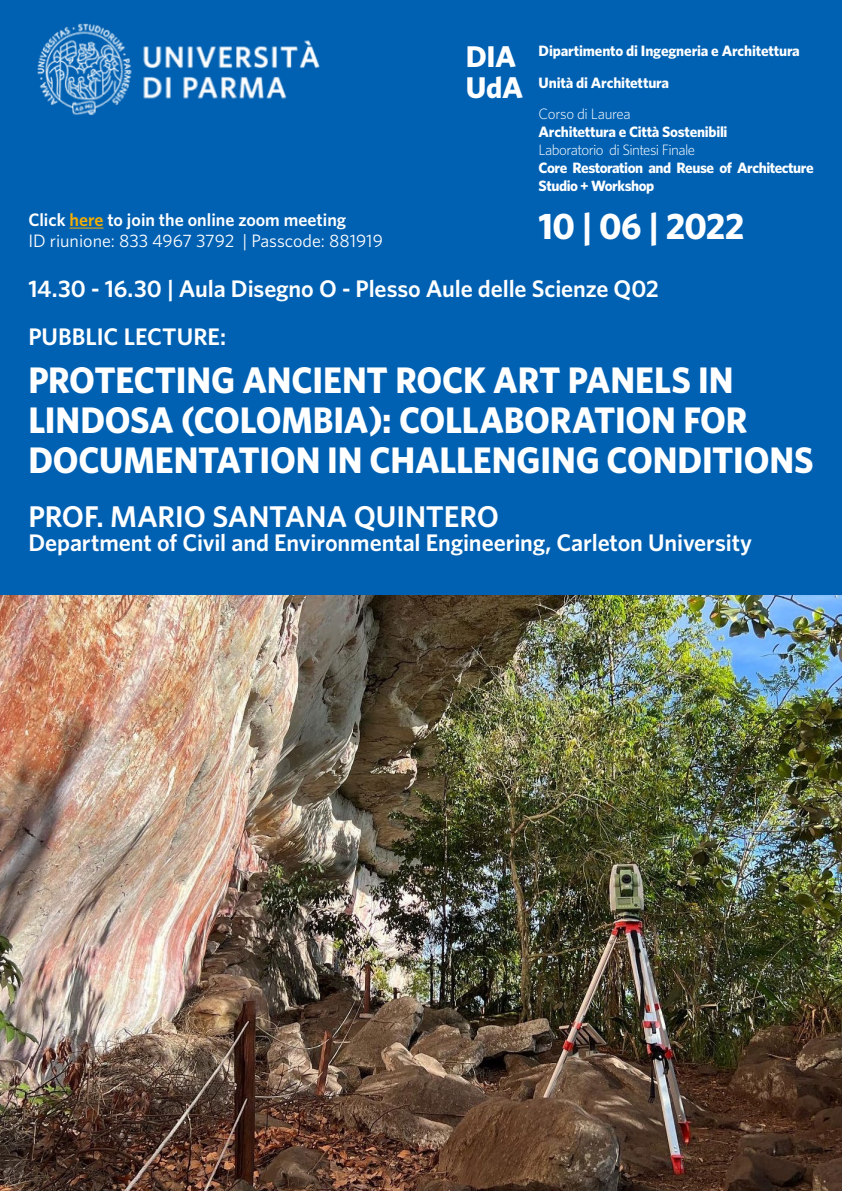
<style>
.page{position:relative;width:842px;height:1191px;background:#fff}
.page>*{position:absolute;margin:0;border:0;box-sizing:border-box;transform-origin:0 0}
.t1{font:700 37px/40px "Whitney";letter-spacing:-.005em;color:#fff;scale:.95 1}
.t2{font:700 37px "Whitney";letter-spacing:-.005em;color:#fff;scale:.96 1}
.t3{font:600 30px "Whitney";letter-spacing:-.005em;color:#fff}
.t4{font:700 30px/31px "Whitney";letter-spacing:-.015em;color:#fff}
.t5{font:600 24px/48px "Whitney";letter-spacing:-.005em;color:#fff}
.t6{font:18px/21.6px "Whitney";color:#fff}
.t7{font:700 15px/31.5px "Whitney";letter-spacing:-.015em;color:#fff}
.t8{font:300 15px "Whitney";letter-spacing:-.035em;color:#fff}
.s1{font-weight:600}
.s2{font-weight:600;color:#f6ae00}
</style>
<div class="page">
<div style="left:0;top:0;width:842px;height:595px;background:#0061b3"></div>
<img style="left:28px;top:0;width:300px;height:138px">
<img style="left:0;top:595px;width:842px;height:596px">
<hr style="left:70px;top:228px;width:34px;height:1px;background:#f6ae00">
<h2 class="t4" style="left:466px;top:40px;width:59px">DIA<br>UdA</h2>
<p class="t7" style="left:539px;top:35px;width:263px">Dipartimento di Ingegneria e Architettura<br>Unità di Architettura</p>
<p class="t6" style="left:28px;top:208px;width:356px"><span class="s1">Click</span> <span class="s2">here</span> <span class="s1">to join the online zoom meeting<br></span>ID riunione: 833 4967 3792 | Passcode: 881919</p>
<p class="t8" style="left:539px;top:105px;width:94px">Corso di Laurea</p>
<p class="t7" style="left:539px;top:116px;width:190px">Architettura e Città Sostenibili</p>
<p class="t8" style="left:539px;top:141px;width:158px">Laboratorio di Sintesi Finale</p>
<p class="t7" style="left:539px;top:159px;width:276px;line-height:18px">Core Restoration and Reuse of Architecture<br>Studio + Workshop</p>
<h1 class="t2" style="left:539px;top:204px;width:216px">10 | 06 | 2022</h1>
<h3 class="t5" style="left:28px;top:264px;width:632px">14.30 - 16.30 | Aula Disegno O - Plesso Aule delle Scienze Q02<br>PUBBLIC LECTURE:</h3>
<h1 class="t1" style="left:28px;top:359px;width:828px">PROTECTING ANCIENT ROCK ART PANELS IN<br>LINDOSA (COLOMBIA): COLLABORATION FOR<br>DOCUMENTATION IN CHALLENGING CONDITIONS</h1>
<h2 class="t3" style="left:28px;top:498px;width:472px">PROF. MARIO SANTANA QUINTERO</h2>
<h3 class="t5" style="left:28px;top:518px;width:725px">Department of Civil and Environmental Engineering, Carleton University</h3>
</div>
